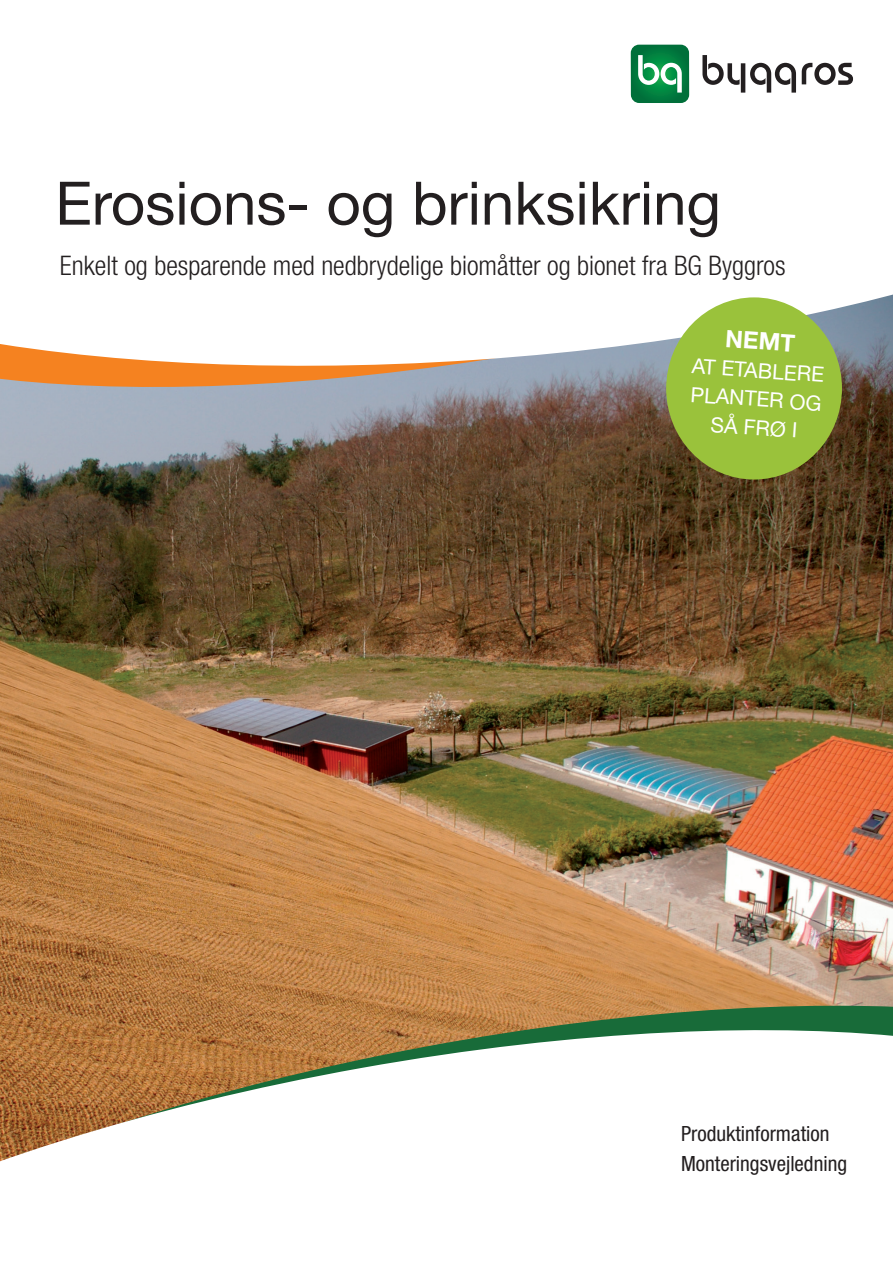
<style>
.page{position:relative;width:893px;height:1263px;background:#fff}
.page>*{position:absolute;margin:0;border:0;box-sizing:border-box;transform-origin:0 0}
.t1{font:60px "Helvetica Neue LT Std";color:#231f20}
.t2{font:300 condensed 27px "Helvetica Neue LT Std";color:#231f20}
.t3{font:700 24px "Helvetica Neue LT Std";color:#fff}
.t4{font:condensed 21px/29.4px "Helvetica Neue LT Std";color:#231f20}
.t5{font:21px/28.5px "Helvetica Neue LT Std";color:#fff;text-align:center}
</style>
<div class="page">
<img style="left:0;top:426px;width:893px;height:540px">
<svg style="left:0;top:389px;width:893px;height:37px;background:#8e8c91"></svg>
<svg style="left:0;top:44px;width:893px;height:345px"></svg>
<svg style="left:631px;top:45px;width:58px;height:58px;background:#309562"></svg>
<svg style="left:702px;top:55px;width:94px;height:38px"></svg>
<svg style="left:802px;top:63px;width:51px;height:22px"></svg>
<svg style="left:0;top:966px;width:893px;height:25px;background:#bf8752"></svg>
<svg style="left:0;top:991px;width:893px;height:171px"></svg>
<div style="left:666px;top:297px;width:176px;height:182px;background:#9ac23b;border-radius:50%"></div>
<h1 class="t1" style="left:55px;top:167px;width:667px">Erosions- og brinksikring</h1>
<p class="t2" style="left:60px;top:250px;width:727px">Enkelt og besparende med nedbrydelige biomåtter og bionet fra BG Byggros</p>
<p class="t3" style="left:726px;top:324px;width:71px;rotate:4deg">NEMT</p>
<p class="t5" style="left:693px;top:351px;width:134px;rotate:4deg">AT ETABLERE<br>PLANTER OG<br>SÅ FRØ I</p>
<p class="t4" style="left:681px;top:1119px;width:168px">Produktinformation<br>Monteringsvejledning</p>
</div>
